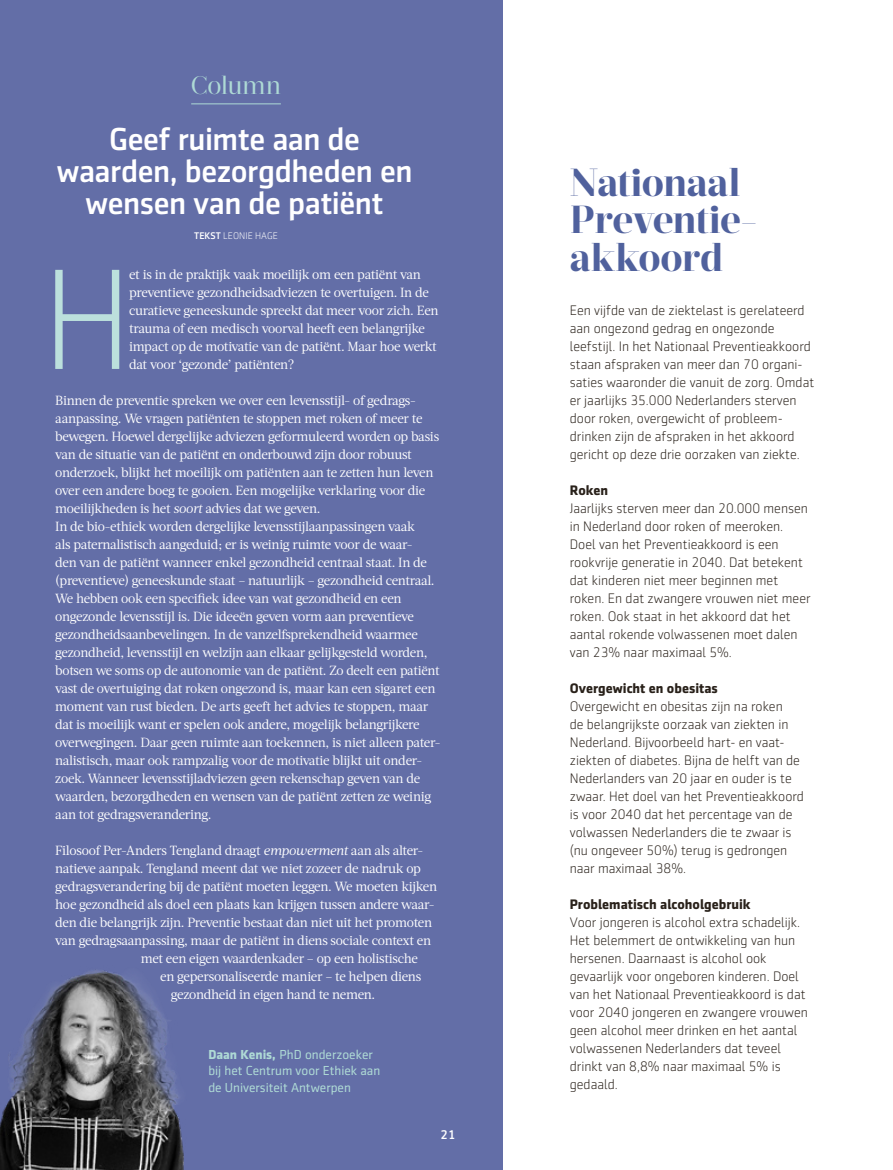
<style>
.page{position:relative;width:893px;height:1170px;background:#fff}
.page>*{position:absolute;margin:0;border:0;box-sizing:border-box;transform-origin:0 0}
.t1{font:300 144.75px "Sentico Sans DT";color:#bce0dc}
.t2{font:700 39px/37.5px "Prumo Display";letter-spacing:-.01em;color:#50619d}
.t3{font:500 32.1px/32.1px "Sentico Sans DT";letter-spacing:-.015em;color:#fff;text-align:center}
.t4{font:25.35px "Prumo Display";letter-spacing:-.005em;color:#aedad5}
.t5{font:300 13.95px/18px "Sentico Sans DT";color:#29211a}
.t6{font:700 13.95px "Sentico Sans DT";color:#29211a}
.t7{font:13.2px/18px "Acta";letter-spacing:-.025em;color:#fff}
.t8{font:13.2px/16.5px "Sentico Sans DT";color:#aedad5}
.t9{font:500 12.75px "Sentico Sans DT";color:#fff}
.t10{font:300 9.75px "Sentico Sans DT";color:#fff}
.s1{font-weight:500}
.s2{font-style:italic}
.s3{font-weight:700}
</style>
<div class="page">
<div style="left:0;top:0;width:502px;height:1169px;background:#636ea7"></div>
<hr style="left:191px;top:103px;width:90px;height:1px;background:#aedad5">
<img style="left:0;top:970px;width:184px;height:199px">
<h3 class="t4" style="left:191px;top:70px;width:92px">Column</h3>
<h3 class="t3" style="left:57px;top:122px;width:357px">Geef ruimte aan de waarden, bezorgdheden en wensen van de patiënt</h3>
<p class="t10" style="left:194px;top:230px;width:85px"><span class="s1">TEKST</span> LEONIE HAGE</p>
<h1 class="t1" style="left:43px;top:243px;width:91px">H</h1>
<p class="t7" style="left:129px;top:265px;width:311px">et is in de praktijk vaak moeilijk om een patiënt van preventieve gezondheidsadviezen te overtuigen. In de curatieve geneeskunde spreekt dat meer voor zich. Een trauma of een medisch voorval heeft een belangrijke impact op de motivatie van de patiënt. Maar hoe werkt dat voor ‘gezonde’ patiënten?</p>
<p class="t7" style="left:55px;top:391px;width:387px">Binnen de preventie spreken we over een levensstijl- of gedrags&shy;aanpassing. We vragen patiënten te stoppen met roken of meer te bewegen. Hoewel dergelijke adviezen geformuleerd worden op basis van de situatie van de patiënt en onderbouwd zijn door robuust onderzoek, blijkt het moeilijk om patiënten aan te zetten hun leven over een andere boeg te gooien. Een mogelijke verklaring voor die moeilijkheden is het <span class="s2">soort</span> advies dat we geven.<br>In de bio-ethiek worden dergelijke levensstijlaanpassingen vaak<br>als paternalistisch aangeduid; er is weinig ruimte voor de waar-<br>den van de patiënt wanneer enkel gezondheid centraal staat. In de (preventieve) geneeskunde staat – natuurlijk – gezondheid centraal.<br>We hebben ook een specifiek idee van wat gezondheid en een ongezonde levensstijl is. Die ideeën geven vorm aan preventieve gezondheidsaanbevelingen. In de vanzelfsprekendheid waarmee gezondheid, levensstijl en welzijn aan elkaar gelijkgesteld worden, botsen we soms op de autonomie van de patiënt. Zo deelt een patiënt vast de overtuiging dat roken ongezond is, maar kan een sigaret een moment van rust bieden. De arts geeft het advies te stoppen, maar dat is moeilijk want er spelen ook andere, mogelijk belangrijkere overwegingen. Daar geen ruimte aan toekennen, is niet alleen pater&shy;nalistisch, maar ook rampzalig voor de motivatie blijkt uit onder&shy;zoek. Wanneer levensstijladviezen geen rekenschap geven van de waarden, bezorgdheden en wensen van de patiënt zetten ze weinig aan tot gedragsverandering.</p>
<p class="t7" style="left:55px;top:841px;width:370px">Filosoof Per-Anders Tengland draagt <span class="s2">empowerment</span> aan als alter-</p>
<p class="t7" style="left:55px;top:859px;width:367px">natieve aanpak. Tengland meent dat we niet zozeer de nadruk op</p>
<p class="t7" style="left:55px;top:877px;width:383px">gedragsverandering bij de patiënt moeten leggen. We moeten kijken</p>
<p class="t7" style="left:55px;top:895px;width:381px">hoe gezondheid als doel een plaats kan krijgen tussen andere waar-</p>
<p class="t7" style="left:55px;top:913px;width:378px">den die belangrijk zijn. Preventie bestaat dan niet uit het promoten</p>
<p class="t7" style="left:55px;top:931px;width:377px">van gedragsaanpassing, maar de patiënt in diens sociale context en</p>
<p class="t7" style="left:141px;top:949px;width:279px">met een eigen waardenkader – op een holistische</p>
<p class="t7" style="left:160px;top:967px;width:262px">en gepersonaliseerde manier – te helpen diens</p>
<p class="t7" style="left:171px;top:985px;width:206px">gezondheid in eigen hand te nemen.</p>
<p class="t8" style="left:208px;top:1046px;width:173px"><span class="s3">Daan Kenis,</span> PhD onderzoeker bij het Centrum voor Ethiek aan de Universiteit Antwerpen</p>
<p class="t9" style="left:441px;top:1127px;width:16px">21</p>
<h2 class="t2" style="left:570px;top:165px;width:189px">Nationaal<br>Preventie&shy;akkoord</h2>
<p class="t5" style="left:570px;top:301px;width:246px">Een vijfde van de ziektelast is gerelateerd aan ongezond gedrag en ongezonde leefstijl. In het Nationaal Preventieakkoord staan afspraken van meer dan 70 organi&shy;saties waaronder die vanuit de zorg. Omdat er jaarlijks 35.000 Nederlanders sterven door roken, overgewicht of probleem&shy;drinken zijn de afspraken in het akkoord gericht op deze drie oorzaken van ziekte.</p>
<p class="t6" style="left:570px;top:482px;width:40px">Roken</p>
<p class="t5" style="left:570px;top:499px;width:242px">Jaarlijks sterven meer dan 20.000 mensen in Nederland door roken of meeroken.<br>Doel van het Preventieakkoord is een rookvrije generatie in 2040. Dat betekent dat kinderen niet meer beginnen met roken. En dat zwangere vrouwen niet meer roken. Ook staat in het akkoord dat het aantal rokende volwassenen moet dalen van 23% naar maximaal 5%.</p>
<p class="t6" style="left:570px;top:680px;width:150px">Overgewicht en obesitas</p>
<p class="t5" style="left:570px;top:697px;width:236px">Overgewicht en obesitas zijn na roken<br>de belangrijkste oorzaak van ziekten in Nederland. Bijvoorbeeld hart- en vaat&shy;ziekten of diabetes. Bijna de helft van de Nederlanders van 20 jaar en ouder is te zwaar. Het doel van het Preventieakkoord is voor 2040 dat het percentage van de volwassen Nederlanders die te zwaar is (nu ongeveer 50%) terug is gedrongen naar maximaal 38%.</p>
<p class="t6" style="left:570px;top:896px;width:182px">Problematisch alcoholgebruik</p>
<p class="t5" style="left:570px;top:913px;width:240px">Voor jongeren is alcohol extra schadelijk.<br>Het belemmert de ontwikkeling van hun hersenen. Daarnaast is alcohol ook gevaarlijk voor ongeboren kinderen. Doel van het Nationaal Preventieakkoord is dat voor 2040 jongeren en zwangere vrouwen geen alcohol meer drinken en het aantal volwassenen Nederlanders dat teveel drinkt van 8,8% naar maximaal 5% is gedaald.</p>
</div>
